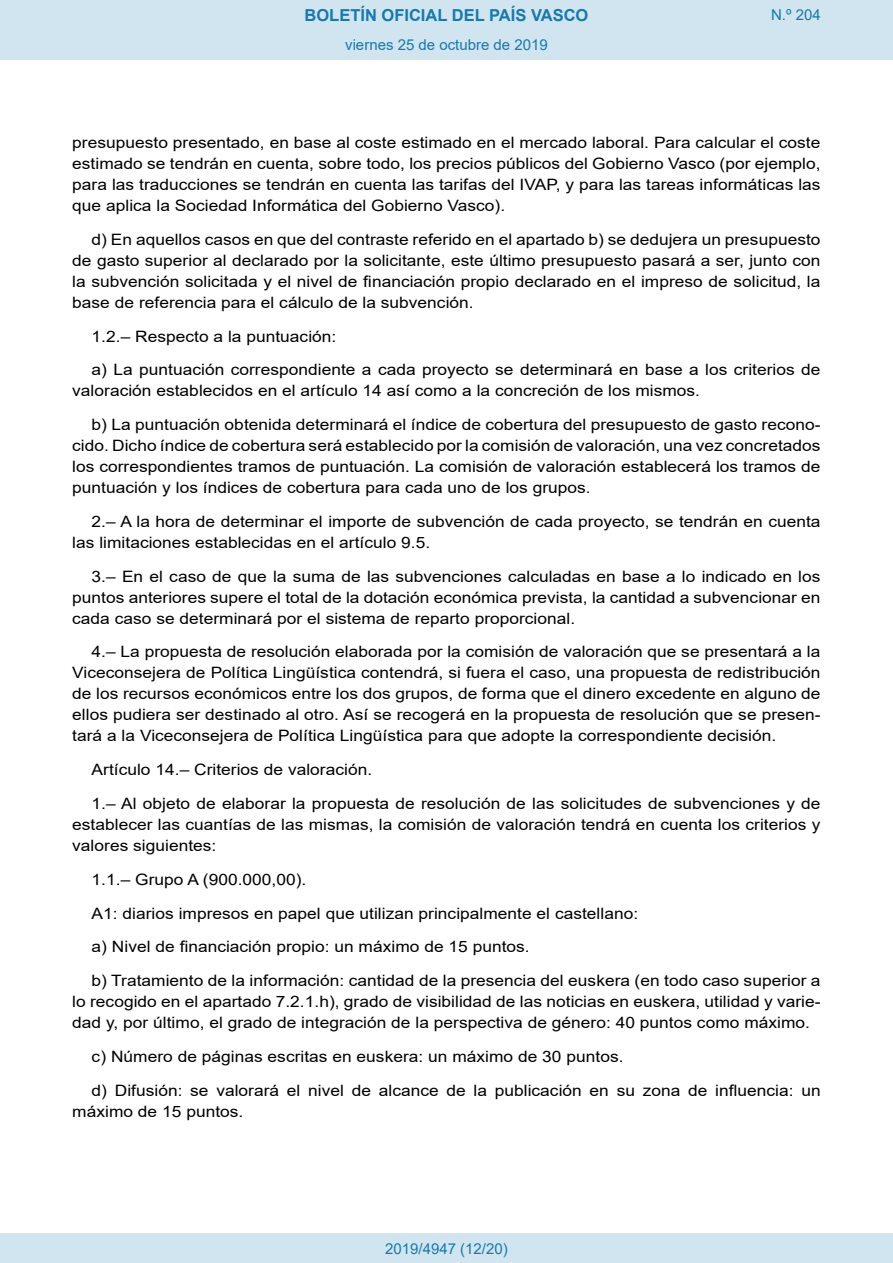
<style>
.page{position:relative;width:893px;height:1263px;background:#fff}
.page>*{position:absolute;margin:0;border:0;box-sizing:border-box;transform-origin:0 0}
.t1{font:700 16.5px "Arial";color:#1879ad}
.BOPVDetalle{font:15.6px/21px "Arial";color:#000;text-align:justify;scale:1.11 1}
.Paginacion_Centro{font:15px "Arial";color:#1879ad}
</style>
<div class="page">
<div style="left:0;top:0;width:893px;height:60px;background:#d0e5f0"></div>
<div style="left:0;top:1233px;width:893px;height:30px;background:#d0e5f0"></div>
<p class="t1" style="left:305px;top:3px;width:285px">BOLETÍN OFICIAL DEL PAÍS VASCO</p>
<p class="Paginacion_Centro" style="left:345px;top:35px;width:204px">viernes 25 de octubre de 2019</p>
<p class="Paginacion_Centro" style="left:771px;top:5px;width:51px">N.º 204</p>
<p class="BOPVDetalle" style="left:72px;top:132px;width:676px">presupuesto presentado, en base al coste estimado en el mercado laboral. Para calcular el coste estimado se tendrán en cuenta, sobre todo, los precios públicos del Gobierno Vasco (por ejemplo, para las traducciones se tendrán en cuenta las tarifas del IVAP, y para las tareas informáticas las que aplica la Sociedad Informática del Gobierno Vasco).</p>
<p class="BOPVDetalle" style="left:72px;top:229px;width:676px;text-indent:19px">d) En aquellos casos en que del contraste referido en el apartado b) se dedujera un presupuesto de gasto superior al declarado por la solicitante, este último presupuesto pasará a ser, junto con la subvención solicitada y el nivel de financiación propio declarado en el impreso de solicitud, la base de referencia para el cálculo de la subvención.</p>
<p class="BOPVDetalle" style="left:92px;top:326px;width:222px">1.2.– Respecto a la puntuación:</p>
<p class="BOPVDetalle" style="left:72px;top:359px;width:676px;text-indent:19px">a) La puntuación correspondiente a cada proyecto se determinará en base a los criterios de valoración establecidos en el artículo 14 así como a la concreción de los mismos.</p>
<p class="BOPVDetalle" style="left:72px;top:414px;width:676px;text-indent:19px">b) La puntuación obtenida determinará el índice de cobertura del presupuesto de gasto recono&shy;cido. Dicho índice de cobertura será establecido por la comisión de valoración, una vez concretados los correspondientes tramos de puntuación. La comisión de valoración establecerá los tramos de puntuación y los índices de cobertura para cada uno de los grupos.</p>
<p class="BOPVDetalle" style="left:72px;top:511px;width:676px;text-indent:19px">2.– A la hora de determinar el importe de subvención de cada proyecto, se tendrán en cuenta las limitaciones establecidas en el artículo 9.5.</p>
<p class="BOPVDetalle" style="left:72px;top:566px;width:676px;text-indent:19px">3.– En el caso de que la suma de las subvenciones calculadas en base a lo indicado en los puntos anteriores supere el total de la dotación económica prevista, la cantidad a subvencionar en cada caso se determinará por el sistema de reparto proporcional.</p>
<p class="BOPVDetalle" style="left:72px;top:641px;width:676px;text-indent:19px">4.– La propuesta de resolución elaborada por la comisión de valoración que se presentará a la Viceconsejera de Política Lingüística contendrá, si fuera el caso, una propuesta de redistribución de los recursos económicos entre los dos grupos, de forma que el dinero excedente en alguno de ellos pudiera ser destinado al otro. Así se recogerá en la propuesta de resolución que se presen&shy;tará a la Viceconsejera de Política Lingüística para que adopte la correspondiente decisión.</p>
<p class="BOPVDetalle" style="left:92px;top:759px;width:254px">Artículo 14.– Criterios de valoración.</p>
<p class="BOPVDetalle" style="left:72px;top:793px;width:676px;text-indent:19px">1.– Al objeto de elaborar la propuesta de resolución de las solicitudes de subvenciones y de establecer las cuantías de las mismas, la comisión de valoración tendrá en cuenta los criterios y valores siguientes:</p>
<p class="BOPVDetalle" style="left:92px;top:869px;width:195px">1.1.– Grupo A (900.000,00).</p>
<p class="BOPVDetalle" style="left:92px;top:902px;width:494px">A1: diarios impresos en papel que utilizan principalmente el castellano:</p>
<p class="BOPVDetalle" style="left:92px;top:936px;width:396px">a) Nivel de financiación propio: un máximo de 15 puntos.</p>
<p class="BOPVDetalle" style="left:72px;top:970px;width:676px;text-indent:19px">b) Tratamiento de la información: cantidad de la presencia del euskera (en todo caso superior a lo recogido en el apartado 7.2.1.h), grado de visibilidad de las noticias en euskera, utilidad y varie&shy;dad y, por último, el grado de integración de la perspectiva de género: 40 puntos como máximo.</p>
<p class="BOPVDetalle" style="left:92px;top:1046px;width:481px">c) Número de páginas escritas en euskera: un máximo de 30 puntos.</p>
<p class="BOPVDetalle" style="left:72px;top:1079px;width:676px;text-indent:19px">d) Difusión: se valorará el nivel de alcance de la publicación en su zona de influencia: un máximo de 15 puntos.</p>
<p class="Paginacion_Centro" style="left:385px;top:1238px;width:124px">2019/4947 (12/20)</p>
</div>
